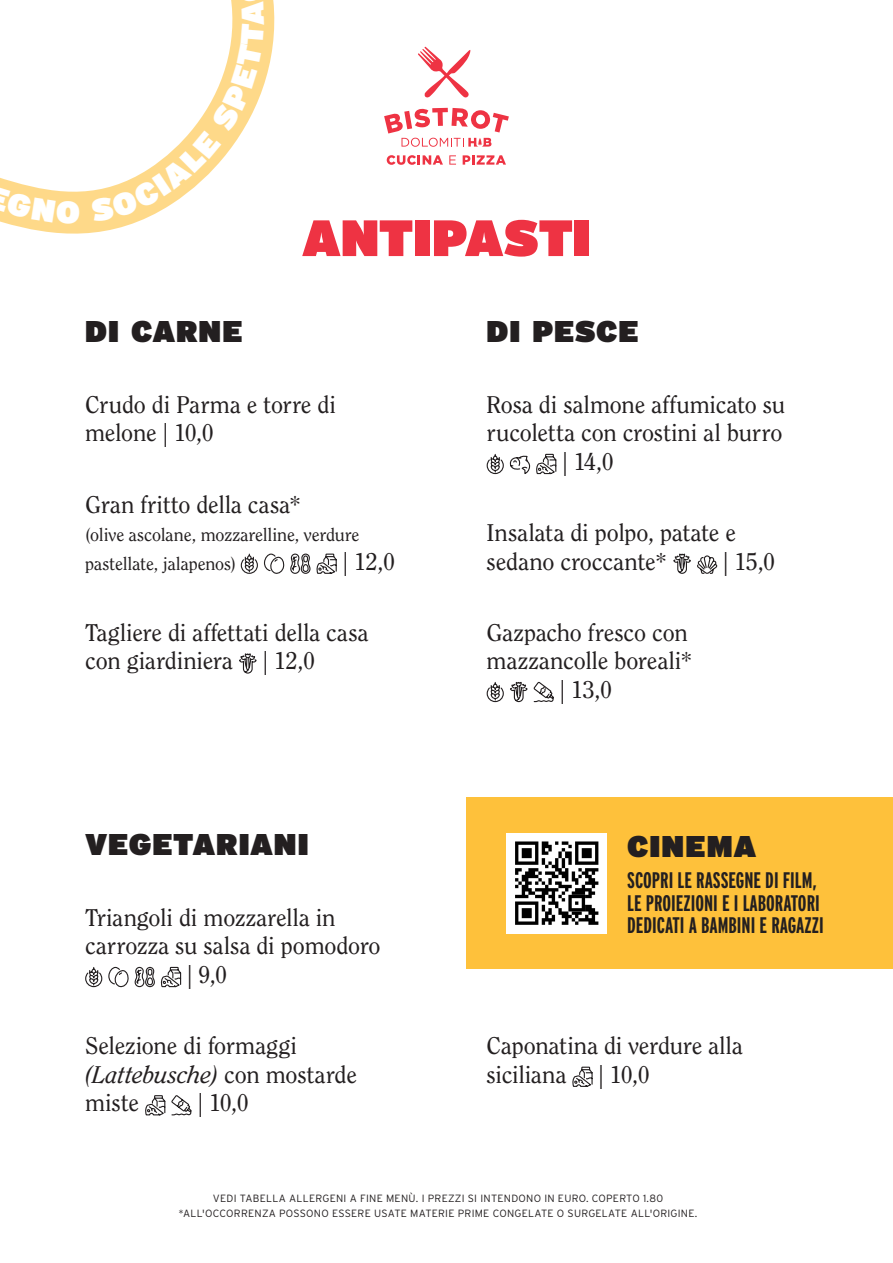
<style>
.page{position:relative;width:893px;height:1263px;background:#fff}
.page>*{position:absolute;margin:0;border:0;box-sizing:border-box;transform-origin:0 0}
.Titolo_sezione{font:900 51px "Interstate";letter-spacing:-.01em;color:#ee3343}
.Titolo_tipologia{font:900 30px "Interstate";letter-spacing:.03em;color:#231f20}
.Descrizione_Piatto{font:24px/28.5px "Clearface Std";letter-spacing:-.01em;color:#231f20}
.t1{font:700 22.5px/22.5px "Interstate Compressed";color:#231f20}
.Descrizione_Piatto-2{font:18px/28.5px "Clearface Std";letter-spacing:-.01em;color:#231f20}
.t2{font:300 10.5px/15px "Interstate";letter-spacing:.025em;color:#231f20;text-align:center}
.s1{font-style:italic}
</style>
<div class="page">
<svg style="left:0;top:0;width:275px;height:234px"></svg>
<div style="left:466px;top:798px;width:427px;height:171px;background:#fec13b"></div>
<div style="left:507px;top:833px;width:100px;height:100px;background:#fff"></div>
<svg style="left:515px;top:841px;width:83px;height:84px"></svg>
<svg style="left:418px;top:47px;width:52px;height:51px"></svg>
<svg style="left:384px;top:108px;width:125px;height:39px"></svg>
<svg style="left:387px;top:155px;width:56px;height:10px"></svg>
<svg style="left:449px;top:155px;width:7px;height:10px"></svg>
<svg style="left:463px;top:155px;width:43px;height:10px"></svg>
<svg style="left:240px;top:553px;width:18px;height:21px"></svg>
<svg style="left:264px;top:553px;width:73px;height:21px"></svg>
<svg style="left:239px;top:653px;width:18px;height:21px"></svg>
<svg style="left:85px;top:966px;width:70px;height:22px"></svg>
<svg style="left:161px;top:966px;width:21px;height:22px"></svg>
<svg style="left:145px;top:1095px;width:47px;height:21px"></svg>
<svg style="left:486px;top:453px;width:71px;height:22px"></svg>
<svg style="left:673px;top:553px;width:45px;height:21px"></svg>
<svg style="left:486px;top:681px;width:68px;height:22px"></svg>
<svg style="left:572px;top:1066px;width:21px;height:21px"></svg>
<div style="left:6px;top:191px;width:74px;height:33px;background:#fed989"></div>
<svg style="left:90px;top:1px;width:174px;height:222px"></svg>
<p class="Titolo_tipologia" style="left:85px;top:312px;width:159px">DI CARNE</p>
<p class="Titolo_sezione" style="left:302px;top:206px;width:291px">ANTIPASTI</p>
<p class="Titolo_tipologia" style="left:487px;top:312px;width:153px">DI PESCE</p>
<p class="Descrizione_Piatto" style="left:85px;top:390px;width:253px">Crudo di Parma e torre di melone | 10,0</p>
<p class="Descrizione_Piatto" style="left:85px;top:490px;width:217px">Gran fritto della casa*</p>
<p class="Descrizione_Piatto-2" style="left:85px;top:521px;width:276px">(olive ascolane, mozzarelline, verdure pastellate, jalapenos)</p>
<p class="Descrizione_Piatto" style="left:343px;top:547px;width:54px">| 12,0</p>
<p class="Descrizione_Piatto" style="left:85px;top:618px;width:285px">Tagliere di affettati della casa con giardiniera | 12,0</p>
<p class="Titolo_tipologia" style="left:85px;top:825px;width:225px">VEGETARIANI</p>
<p class="Descrizione_Piatto" style="left:85px;top:903px;width:252px">Triangoli di mozzarella in</p>
<p class="Descrizione_Piatto" style="left:85px;top:932px;width:297px">carrozza su salsa di pomodoro</p>
<p class="Descrizione_Piatto" style="left:187px;top:960px;width:42px">| 9,0</p>
<p class="Descrizione_Piatto" style="left:85px;top:1031px;width:273px">Selezione di formaggi <span class="s1">(Lattebusche)</span> con mostarde miste</p>
<p class="Descrizione_Piatto" style="left:198px;top:1088px;width:53px">| 10,0</p>
<p class="Descrizione_Piatto" style="left:487px;top:390px;width:300px">Rosa di salmone affumicato su</p>
<p class="Descrizione_Piatto" style="left:487px;top:419px;width:297px">rucoletta con crostini al burro</p>
<p class="Descrizione_Piatto" style="left:562px;top:447px;width:53px">| 14,0</p>
<p class="Descrizione_Piatto" style="left:487px;top:518px;width:251px">Insalata di polpo, patate e sedano croccante*</p>
<p class="Descrizione_Piatto" style="left:723px;top:547px;width:53px">| 15,0</p>
<p class="Descrizione_Piatto" style="left:487px;top:618px;width:207px;text-align:center">Gazpacho fresco con mazzancolle boreali* | 13,0</p>
<p class="Titolo_tipologia" style="left:627px;top:828px;width:131px">CINEMA</p>
<p class="t1" style="left:627px;top:869px;width:198px">SCOPRI LE RASSEGNE DI FILM,<br>LE PROIEZIONI E I LABORATORI<br>DEDICATI A BAMBINI E RAGAZZI</p>
<p class="Descrizione_Piatto" style="left:487px;top:1031px;width:258px">Caponatina di verdure alla siciliana</p>
<p class="Descrizione_Piatto" style="left:599px;top:1060px;width:53px">| 10,0</p>
<p class="t2" style="left:179px;top:1191px;width:520px">VEDI TABELLA ALLERGENI A FINE MENÙ. I PREZZI SI INTENDONO IN EURO. COPERTO 1.80 *ALL'OCCORRENZA POSSONO ESSERE USATE MATERIE PRIME CONGELATE O SURGELATE ALL'ORIGINE.</p>
</div>
